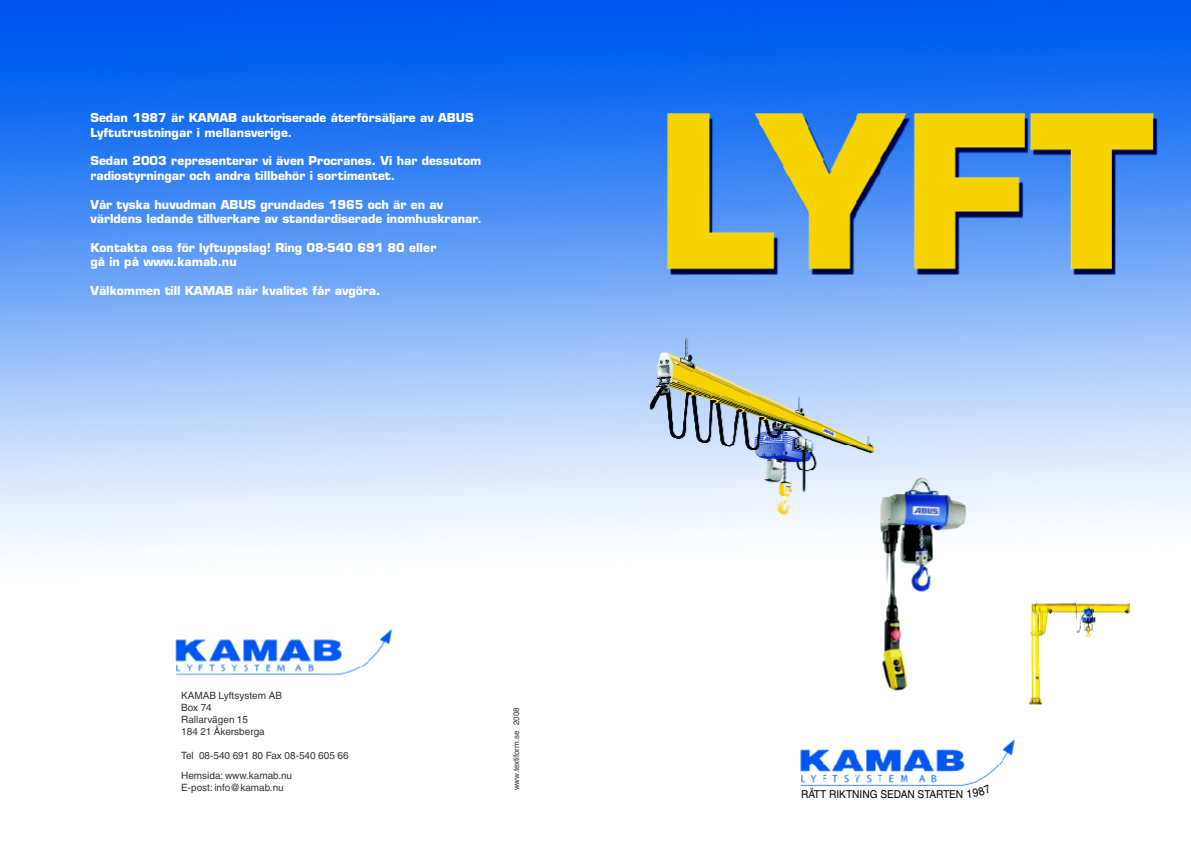
<style>
.page{position:relative;width:1191px;height:842px;background:#fff}
.page>*{position:absolute;margin:0;border:0;box-sizing:border-box;transform-origin:0 0}
.t1{font:700 12px/14.4px "Eurostile";color:#fff}
.t2{font:10.9px "Helvetica";letter-spacing:-.005em;color:#000;scale:.94 1}
.t3{font:10px/12px "Helvetica";color:#333}
.t4{font:8px "Helvetica";color:#333}
</style>
<div class="page">
<img style="left:0;top:1px;width:1190px;height:785px">
<svg style="left:967px;top:784px;width:24px;height:2px"></svg>
<p class="t1" style="left:90px;top:110px;width:385px">Sedan 1987 är KAMAB auktoriserade återförsäljare av ABUS<br>Lyftutrustningar i mellansverige.</p>
<p class="t1" style="left:90px;top:154px;width:392px">Sedan 2003 representerar vi även Procranes. Vi har dessutom radiostyrningar och andra tillbehör i sortimentet.</p>
<p class="t1" style="left:90px;top:197px;width:393px">Vår tyska huvudman ABUS grundades 1965 och är en av världens ledande tillverkare av standardiserade inomhuskranar.</p>
<p class="t1" style="left:90px;top:240px;width:347px">Kontakta oss för lyftuppslag! Ring 08-540 691 80 eller gå in på www.kamab.nu</p>
<p class="t1" style="left:90px;top:283px;width:291px">Välkommen till KAMAB när kvalitet får avgöra.</p>
<p class="t3" style="left:181px;top:689px;width:102px">KAMAB Lyftsystem AB<br>Box 74<br>Rallarvägen 15<br>184 21 Åkersberga</p>
<p class="t3" style="left:181px;top:745px;width:169px;line-height:20.5px">Tel 08-540 691 80 Fax 08-540 605 66<br>Hemsida: www.kamab.nu</p>
<p class="t3" style="left:181px;top:782px;width:104px">E-post: info@kamab.nu</p>
<p class="t4" style="left:512px;top:790px;width:85px;rotate:-90deg">www.textiform.se 2008</p>
<p class="t2" style="left:801px;top:788px;width:174px">RÄTT RIKTNING SEDAN STARTEN</p>
</div>
